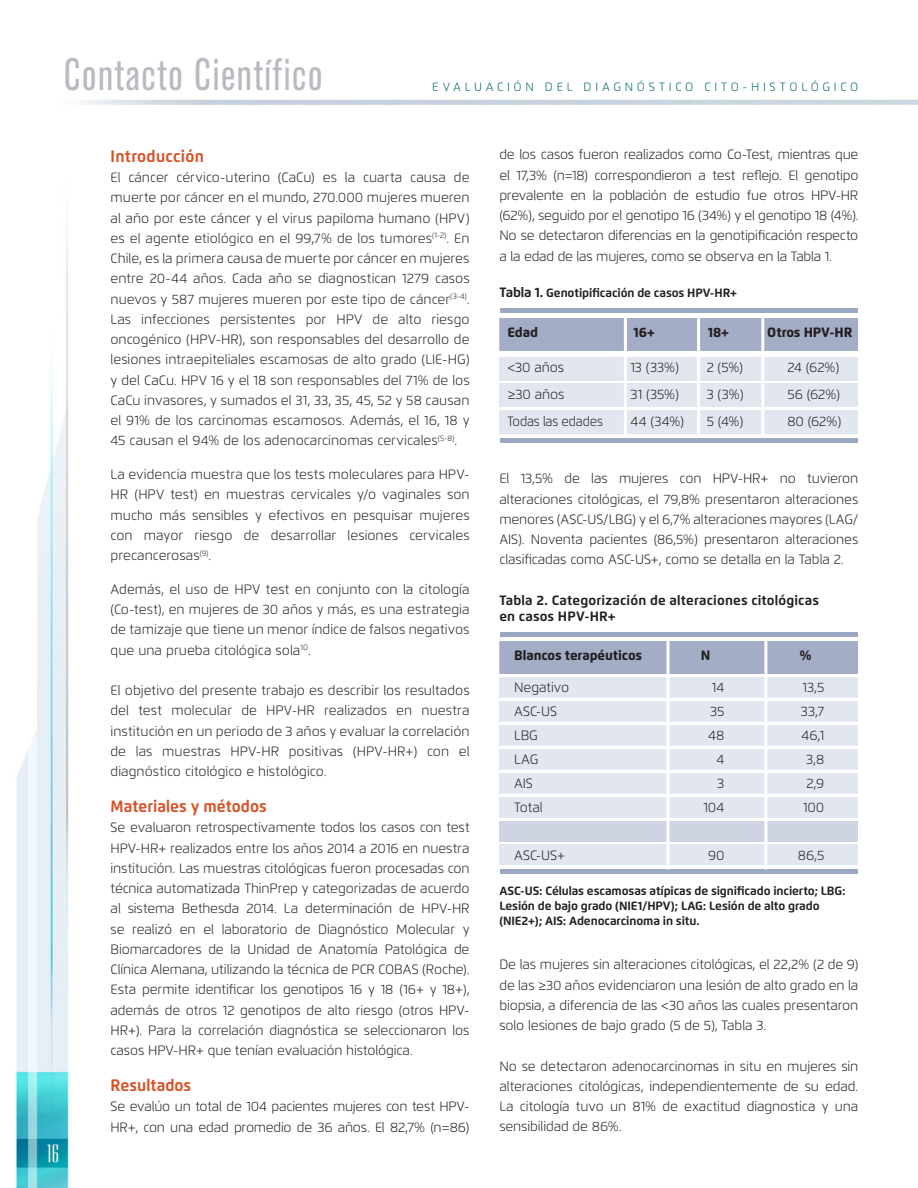
<style>
.page{position:relative;width:918px;height:1188px;background:#fff}
.page>*{position:absolute;margin:0;border:0;box-sizing:border-box;transform-origin:0 0}
.t1{font:condensed 45px "Akzidenz Grotesk BQ";letter-spacing:.04em;color:#b7bac0;scale:.9 1}
.t2{font:21px "Ultra Condensed Sans Serif";color:#fff}
.SUBTITULO_FLEXO{font:700 16.5px "Flexo";color:#d75127;scale:.95 1}
.SUBTITULO_FLEXO-2{font:700 16.5px "Flexo";letter-spacing:.02em;color:#d75127;scale:.95 1}
.TEXTO_GENERAL_FLEXO{font:300 13.5px/20.2px "Flexo";letter-spacing:-.005em;color:#231f20;text-align:justify}
.pie_fotos{font:700 13.5px "Flexo";letter-spacing:.01em;color:#231f20}
.TEXTO_GENERAL_FLEXO-2{font:800 13.5px "Flexo";letter-spacing:-.01em;color:#231f20}
.TEXTO_GENERAL_FLEXO-3{font:300 13.5px "Flexo";letter-spacing:-.005em;color:#231f20;scale:.94 1}
.pie_fotos-2{font:700 12px/15px "Flexo";letter-spacing:-.01em;color:#231f20}
.TEXTO_HUINCHA_SUP{font:300 12px "Flexo";letter-spacing:.31em;color:#006669}
.s1{font-size:13.5px}
</style>
<div class="page">
<img style="left:15px;top:99px;width:903px;height:1089px">
<div style="left:499px;top:677px;width:359px;height:21px;background:#e2e6ee"></div>
<div style="left:499px;top:749px;width:359px;height:21px;background:#e2e6ee"></div>
<div style="left:499px;top:821px;width:359px;height:20px;background:#cfd4e2"></div>
<div style="left:499px;top:701px;width:359px;height:21px;background:#e2e6ee"></div>
<div style="left:499px;top:773px;width:359px;height:21px;background:#e2e6ee"></div>
<div style="left:499px;top:844px;width:359px;height:21px;background:#e2e6ee"></div>
<div style="left:499px;top:725px;width:359px;height:21px;background:#e2e6ee"></div>
<div style="left:499px;top:797px;width:359px;height:21px;background:#e2e6ee"></div>
<div style="left:501px;top:641px;width:357px;height:33px;background:#a4adc6"></div>
<hr style="left:500px;top:632px;width:358px;height:4px;background:#9ba8c1">
<div style="left:500px;top:869px;width:358px;height:5px;background:#9ba8c1"></div>
<hr style="left:667px;top:641px;width:3px;height:228px;background:#fff">
<hr style="left:764px;top:641px;width:3px;height:228px;background:#fff">
<div style="left:499px;top:357px;width:359px;height:23px;background:#e2e6ee"></div>
<div style="left:499px;top:384px;width:359px;height:23px;background:#e2e6ee"></div>
<div style="left:499px;top:410px;width:359px;height:24px;background:#e2e6ee"></div>
<div style="left:501px;top:318px;width:357px;height:33px;background:#a4adc6"></div>
<hr style="left:500px;top:309px;width:358px;height:4px;background:#9ba8c1">
<div style="left:500px;top:438px;width:358px;height:5px;background:#9ba8c1"></div>
<hr style="left:761px;top:314px;width:3px;height:122px;background:#fff">
<hr style="left:697px;top:316px;width:3px;height:118px;background:#fff">
<hr style="left:624px;top:317px;width:3px;height:118px;background:#fff">
<h1 class="t1" style="left:64px;top:49px;width:289px">Contacto Científico</h1>
<p class="TEXTO_HUINCHA_SUP" style="left:432px;top:80px;width:428px">EVALUACIÓN DEL DIAGNÓSTICO CITO-HISTOLÓGICO</p>
<h2 class="t2" style="left:46px;top:1140px;width:15px">16</h2>
<p class="SUBTITULO_FLEXO-2" style="left:111px;top:146px;width:100px">Introducción</p>
<p class="TEXTO_GENERAL_FLEXO" style="left:111px;top:167px;width:361px">El cáncer cérvico-uterino (CaCu) es la cuarta causa de muerte por cáncer en el mundo, 270.000 mujeres mueren al año por este cáncer y el virus papiloma humano (HPV) es el agente etiológico en el 99,7% de los tumores<sup>(1-2)</sup>. En Chile, es la primera causa de muerte por cáncer en mujeres entre 20-44 años. Cada año se diagnostican 1279 casos nuevos y 587 mujeres mueren por este tipo de cáncer<sup>(3-4)</sup>.<br>Las infecciones persistentes por HPV de alto riesgo oncogénico (HPV-HR), son responsables del desarrollo de lesiones intraepiteliales escamosas de alto grado (LIE-HG) y del CaCu. HPV 16 y el 18 son responsables del 71% de los CaCu invasores, y sumados el 31, 33, 35, 45, 52 y 58 causan el 91% de los carcinomas escamosos. Además, el 16, 18 y 45 causan el 94% de los adenocarcinomas cervicales<sup>(5-8)</sup>.</p>
<p class="TEXTO_GENERAL_FLEXO" style="left:111px;top:464px;width:361px">La evidencia muestra que los tests moleculares para HPV-HR (HPV test) en muestras cervicales y/o vaginales son mucho más sensibles y efectivos en pesquisar mujeres con mayor riesgo de desarrollar lesiones cervicales precancerosas<sup>(9)</sup>.</p>
<p class="TEXTO_GENERAL_FLEXO" style="left:111px;top:579px;width:361px">Además, el uso de HPV test en conjunto con la citología (Co-test), en mujeres de 30 años y más, es una estrategia de tamizaje que tiene un menor índice de falsos negativos que una prueba citológica sola<sup>10</sup>.</p>
<p class="TEXTO_GENERAL_FLEXO" style="left:111px;top:680px;width:361px">El objetivo del presente trabajo es describir los resultados del test molecular de HPV-HR realizados en nuestra institución en un periodo de 3 años y evaluar la correlación de las muestras HPV-HR positivas (HPV-HR+) con el diagnóstico citológico e histológico.</p>
<p class="SUBTITULO_FLEXO" style="left:111px;top:796px;width:166px">Materiales y métodos</p>
<p class="TEXTO_GENERAL_FLEXO" style="left:111px;top:818px;width:361px">Se evaluaron retrospectivamente todos los casos con test HPV-HR+ realizados entre los años 2014 a 2016 en nuestra institución. Las muestras citológicas fueron procesadas con técnica automatizada ThinPrep y categorizadas de acuerdo al sistema Bethesda 2014. La determinación de HPV-HR se realizó en el laboratorio de Diagnóstico Molecular y Biomarcadores de la Unidad de Anatomía Patológica de Clínica Alemana, utilizando la técnica de PCR COBAS (Roche).<br>Esta permite identificar los genotipos 16 y 18 (16+ y 18+), además de otros 12 genotipos de alto riesgo (otros HPV-HR+). Para la correlación diagnóstica se seleccionaron los casos HPV-HR+ que tenían evaluación histológica.</p>
<p class="SUBTITULO_FLEXO" style="left:111px;top:1075px;width:86px">Resultados</p>
<p class="TEXTO_GENERAL_FLEXO" style="left:111px;top:1097px;width:361px">Se evalúo un total de 104 pacientes mujeres con test HPV-<br>HR+, con una edad promedio de 36 años. El 82,7% (n=86)</p>
<p class="TEXTO_GENERAL_FLEXO" style="left:499px;top:145px;width:361px">de los casos fueron realizados como Co-Test, mientras que el 17,3% (n=18) correspondieron a test reflejo. El genotipo prevalente en la población de estudio fue otros HPV-HR (62%), seguido por el genotipo 16 (34%) y el genotipo 18 (4%).<br>No se detectaron diferencias en la genotipificación respecto a la edad de las mujeres, como se observa en la Tabla 1.</p>
<p class="pie_fotos-2" style="left:499px;top:285px;width:239px"><span class="s1">Tabla 1.</span> Genotipificación de casos HPV-HR+</p>
<p class="TEXTO_GENERAL_FLEXO-2" style="left:507px;top:324px;width:32px">Edad</p>
<p class="TEXTO_GENERAL_FLEXO-2" style="left:634px;top:324px;width:23px">16+</p>
<p class="TEXTO_GENERAL_FLEXO-2" style="left:708px;top:324px;width:23px">18+</p>
<p class="TEXTO_GENERAL_FLEXO-2" style="left:767px;top:324px;width:87px">Otros HPV-HR</p>
<p class="TEXTO_GENERAL_FLEXO" style="left:507px;top:358px;width:58px">&lt;30 años</p>
<p class="TEXTO_GENERAL_FLEXO" style="left:507px;top:385px;width:59px">≥30 años</p>
<p class="TEXTO_GENERAL_FLEXO-3" style="left:507px;top:413px;width:103px">Todas las edades</p>
<p class="TEXTO_GENERAL_FLEXO" style="left:630px;top:358px;width:50px">13 (33%)</p>
<p class="TEXTO_GENERAL_FLEXO" style="left:630px;top:385px;width:50px">31 (35%)</p>
<p class="TEXTO_GENERAL_FLEXO" style="left:630px;top:412px;width:55px">44 (34%)</p>
<p class="TEXTO_GENERAL_FLEXO" style="left:707px;top:358px;width:38px">2 (5%)</p>
<p class="TEXTO_GENERAL_FLEXO" style="left:707px;top:385px;width:38px">3 (3%)</p>
<p class="TEXTO_GENERAL_FLEXO" style="left:707px;top:412px;width:38px">5 (4%)</p>
<p class="TEXTO_GENERAL_FLEXO" style="left:788px;top:358px;width:53px">24 (62%)</p>
<p class="TEXTO_GENERAL_FLEXO" style="left:788px;top:385px;width:54px">56 (62%)</p>
<p class="TEXTO_GENERAL_FLEXO" style="left:788px;top:412px;width:55px">80 (62%)</p>
<p class="TEXTO_GENERAL_FLEXO" style="left:499px;top:469px;width:361px">El 13,5% de las mujeres con HPV-HR+ no tuvieron alteraciones citológicas, el 79,8% presentaron alteraciones menores (ASC-US/LBG) y el 6,7% alteraciones mayores (LAG/ AIS). Noventa pacientes (86,5%) presentaron alteraciones clasificadas como ASC-US+, como se detalla en la Tabla 2.</p>
<p class="pie_fotos" style="left:499px;top:592px;width:321px">Tabla 2. Categorización de alteraciones citológicas</p>
<p class="pie_fotos" style="left:499px;top:608px;width:118px">en casos HPV-HR+</p>
<p class="TEXTO_GENERAL_FLEXO-2" style="left:514px;top:647px;width:129px">Blancos terapéuticos</p>
<p class="TEXTO_GENERAL_FLEXO-2" style="left:701px;top:647px;width:11px">N</p>
<p class="TEXTO_GENERAL_FLEXO-2" style="left:800px;top:647px;width:13px">%</p>
<p class="TEXTO_GENERAL_FLEXO" style="left:514px;top:677px;width:56px">Negativo</p>
<p class="TEXTO_GENERAL_FLEXO" style="left:514px;top:701px;width:44px">ASC-US</p>
<p class="TEXTO_GENERAL_FLEXO" style="left:514px;top:725px;width:25px">LBG</p>
<p class="TEXTO_GENERAL_FLEXO" style="left:514px;top:749px;width:26px">LAG</p>
<p class="TEXTO_GENERAL_FLEXO" style="left:514px;top:773px;width:20px">AIS</p>
<p class="TEXTO_GENERAL_FLEXO" style="left:514px;top:797px;width:30px">Total</p>
<p class="TEXTO_GENERAL_FLEXO" style="left:514px;top:845px;width:52px">ASC-US+</p>
<p class="TEXTO_GENERAL_FLEXO" style="left:712px;top:677px;width:14px">14</p>
<p class="TEXTO_GENERAL_FLEXO" style="left:710px;top:701px;width:16px">35</p>
<p class="TEXTO_GENERAL_FLEXO" style="left:708px;top:725px;width:18px">48</p>
<p class="TEXTO_GENERAL_FLEXO" style="left:716px;top:749px;width:9px">4</p>
<p class="TEXTO_GENERAL_FLEXO" style="left:717px;top:773px;width:9px">3</p>
<p class="TEXTO_GENERAL_FLEXO" style="left:704px;top:797px;width:22px">104</p>
<p class="TEXTO_GENERAL_FLEXO" style="left:708px;top:845px;width:18px">90</p>
<p class="TEXTO_GENERAL_FLEXO" style="left:803px;top:677px;width:23px">13,5</p>
<p class="TEXTO_GENERAL_FLEXO" style="left:801px;top:701px;width:25px">33,7</p>
<p class="TEXTO_GENERAL_FLEXO" style="left:801px;top:725px;width:24px">46,1</p>
<p class="TEXTO_GENERAL_FLEXO" style="left:806px;top:749px;width:20px">3,8</p>
<p class="TEXTO_GENERAL_FLEXO" style="left:806px;top:773px;width:19px">2,9</p>
<p class="TEXTO_GENERAL_FLEXO" style="left:803px;top:797px;width:23px">100</p>
<p class="TEXTO_GENERAL_FLEXO" style="left:798px;top:845px;width:28px">86,5</p>
<p class="pie_fotos-2" style="left:499px;top:884px;width:348px">ASC-US: Células escamosas atípicas de significado incierto; LBG:<br>Lesión de bajo grado (NIE1/HPV); LAG: Lesión de alto grado (NIE2+); AIS: Adenocarcinoma in situ.</p>
<p class="TEXTO_GENERAL_FLEXO" style="left:499px;top:955px;width:361px">De las mujeres sin alteraciones citológicas, el 22,2% (2 de 9) de las ≥30 años evidenciaron una lesión de alto grado en la biopsia, a diferencia de las &lt;30 años las cuales presentaron solo lesiones de bajo grado (5 de 5), Tabla 3.</p>
<p class="TEXTO_GENERAL_FLEXO" style="left:499px;top:1056px;width:361px">No se detectaron adenocarcinomas in situ en mujeres sin alteraciones citológicas, independientemente de su edad.<br>La citología tuvo un 81% de exactitud diagnostica y una sensibilidad de 86%.</p>
</div>
